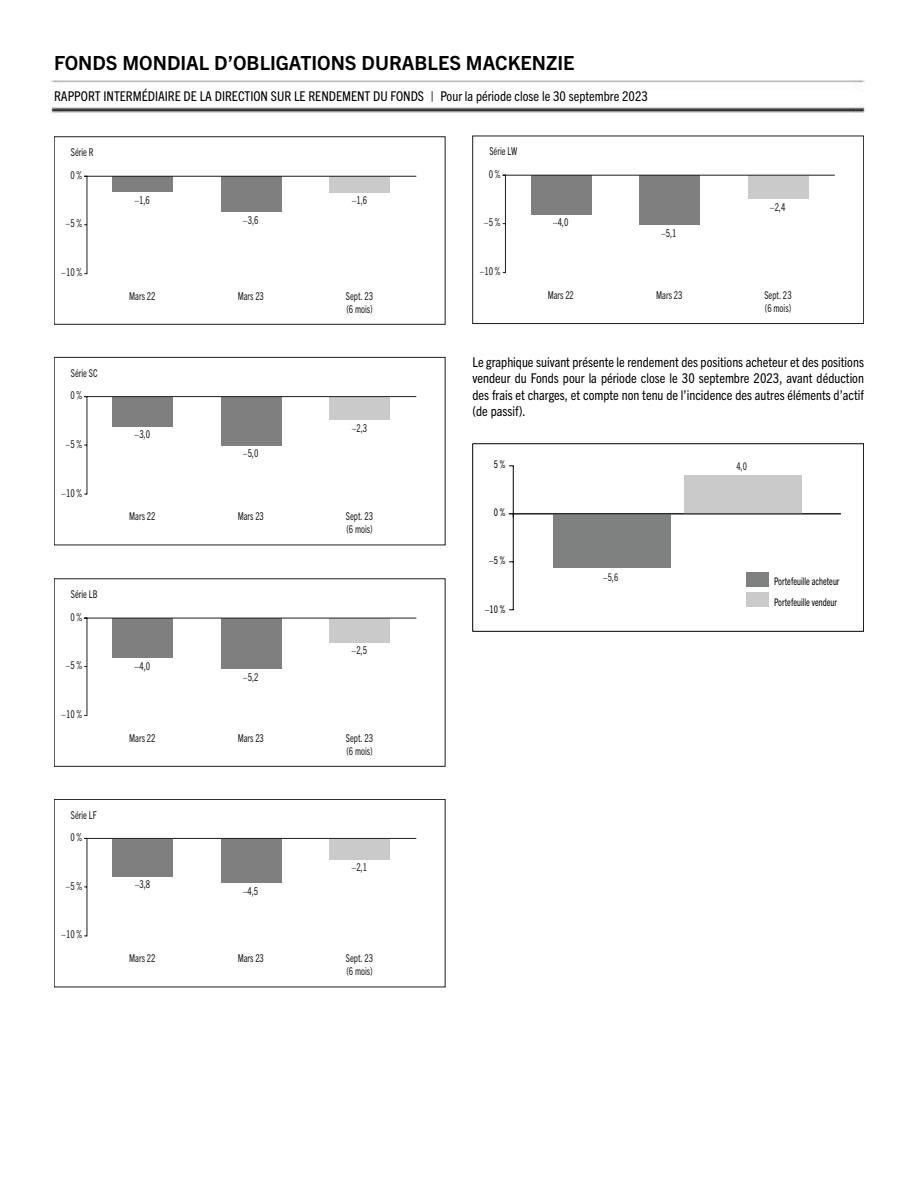
<style>
.page{position:relative;width:918px;height:1188px;background:#fff}
.page>*{position:absolute;margin:0;border:0;box-sizing:border-box;transform-origin:0 0}
.t1{font:700 19.5px "Trade Gothic Next LT Pro";color:#000}
.Body_copy{font:condensed 13.5px/16.5px "Trade Gothic Next LT Pro";color:#000;text-align:justify}
.t2{font:condensed 10.8px/12.9px "Trade Gothic Next LT Pro";color:#1d1e1c;scale:.85 1}
.t3{font:condensed 10.5px/21.6px "Trade Gothic Next LT Pro";color:#000;scale:.85 1}
.t4{font:condensed 10.5px "Trade Gothic Next LT Pro";color:#1d1e1c;scale:.85 1}
</style>
<div class="page">
<img style="left:51px;top:80px;width:814px;height:35px">
<svg style="left:54px;top:136px;width:391px;height:189px"></svg>
<div style="left:330px;top:177px;width:60px;height:16px;background:#cbcaca"></div>
<div style="left:221px;top:177px;width:60px;height:35px;background:#7f7f80"></div>
<div style="left:112px;top:177px;width:61px;height:15px;background:#7f7f80"></div>
<hr style="left:87px;top:176px;width:1px;height:98px;background:#1d1e1c">
<hr style="left:84px;top:176px;width:332px;height:1px;background:#1d1e1c">
<svg style="left:54px;top:356px;width:391px;height:190px"></svg>
<div style="left:330px;top:397px;width:60px;height:23px;background:#cbcaca"></div>
<div style="left:221px;top:397px;width:60px;height:49px;background:#7f7f80"></div>
<div style="left:112px;top:397px;width:61px;height:30px;background:#7f7f80"></div>
<hr style="left:87px;top:396px;width:1px;height:98px;background:#1d1e1c">
<hr style="left:84px;top:396px;width:332px;height:1px;background:#1d1e1c">
<svg style="left:54px;top:578px;width:391px;height:189px"></svg>
<div style="left:330px;top:618px;width:60px;height:24px;background:#cbcaca"></div>
<div style="left:221px;top:618px;width:60px;height:51px;background:#7f7f80"></div>
<div style="left:112px;top:618px;width:61px;height:40px;background:#7f7f80"></div>
<hr style="left:87px;top:618px;width:1px;height:98px;background:#1d1e1c">
<hr style="left:84px;top:618px;width:332px;height:1px;background:#1d1e1c">
<svg style="left:54px;top:799px;width:391px;height:189px"></svg>
<div style="left:330px;top:839px;width:60px;height:21px;background:#cbcaca"></div>
<div style="left:221px;top:839px;width:60px;height:44px;background:#7f7f80"></div>
<div style="left:112px;top:839px;width:61px;height:37px;background:#7f7f80"></div>
<hr style="left:87px;top:838px;width:1px;height:98px;background:#1d1e1c">
<hr style="left:84px;top:838px;width:332px;height:1px;background:#1d1e1c">
<svg style="left:472px;top:135px;width:392px;height:190px"></svg>
<div style="left:748px;top:176px;width:60px;height:23px;background:#cbcaca"></div>
<div style="left:640px;top:176px;width:60px;height:49px;background:#7f7f80"></div>
<div style="left:531px;top:176px;width:60px;height:39px;background:#7f7f80"></div>
<hr style="left:505px;top:175px;width:1px;height:98px;background:#1d1e1c">
<hr style="left:503px;top:175px;width:332px;height:1px;background:#1d1e1c">
<div style="left:472px;top:444px;width:392px;height:188px;border:1px solid #000"></div>
<hr style="left:513px;top:466px;width:1px;height:144px;background:#000">
<div style="left:746px;top:593px;width:23px;height:14px;background:#cbcaca"></div>
<div style="left:684px;top:475px;width:118px;height:39px;background:#cbcaca"></div>
<div style="left:746px;top:572px;width:23px;height:15px;background:#7f8080"></div>
<div style="left:553px;top:514px;width:118px;height:54px;background:#7f8080"></div>
<hr style="left:509px;top:513px;width:332px;height:1px;background:#1d1e1c">
<p class="t2" style="left:61px;top:46px;width:26px">–10 %</p>
<h1 class="t1" style="left:54px;top:49px;width:522px">FONDS MONDIAL D’OBLIGATIONS DURABLES MACKENZIE</h1>
<p class="t2" style="left:346px;top:82px;width:33px">(6 mois)</p>
<p class="Body_copy" style="left:54px;top:87px;width:595px">RAPPORT INTERMÉDIAIRE DE LA DIRECTION SUR LE RENDEMENT DU FONDS | Pour la période close le 30 septembre 2023</p>
<p class="t2" style="left:71px;top:146px;width:28px">Série R</p>
<p class="t2" style="left:71px;top:146px;width:28px">Série R</p>
<p class="t2" style="left:70px;top:169px;width:15px">0 %</p>
<p class="t2" style="left:65px;top:217px;width:21px">–5 %</p>
<p class="t2" style="left:65px;top:218px;width:21px">–5 %</p>
<p class="t2" style="left:61px;top:266px;width:26px">–10 %</p>
<p class="t2" style="left:71px;top:367px;width:33px">Série SC</p>
<p class="t2" style="left:71px;top:367px;width:33px">Série SC</p>
<p class="t2" style="left:70px;top:389px;width:15px">0 %</p>
<p class="t2" style="left:65px;top:438px;width:21px">–5 %</p>
<p class="t2" style="left:65px;top:438px;width:21px">–5 %</p>
<p class="t2" style="left:61px;top:487px;width:26px">–10 %</p>
<p class="t2" style="left:71px;top:587px;width:33px">Série LB</p>
<p class="t2" style="left:71px;top:587px;width:33px">Série LB</p>
<p class="t2" style="left:70px;top:610px;width:15px">0 %</p>
<p class="t2" style="left:65px;top:658px;width:21px">–5 %</p>
<p class="t2" style="left:65px;top:658px;width:21px">–5 %</p>
<p class="t2" style="left:61px;top:707px;width:26px">–10 %</p>
<p class="t2" style="left:71px;top:808px;width:32px">Série LF</p>
<p class="t2" style="left:70px;top:830px;width:15px">0 %</p>
<p class="t2" style="left:65px;top:878px;width:21px">–5 %</p>
<p class="t2" style="left:65px;top:879px;width:21px">–5 %</p>
<p class="t2" style="left:61px;top:927px;width:26px">–10 %</p>
<p class="t2" style="left:134px;top:194px;width:20px">–1,6</p>
<p class="t2" style="left:134px;top:194px;width:20px">–1,6</p>
<p class="t2" style="left:243px;top:214px;width:20px">–3,6</p>
<p class="t2" style="left:129px;top:290px;width:32px">Mars 22</p>
<p class="t2" style="left:238px;top:290px;width:32px">Mars 23</p>
<p class="t2" style="left:134px;top:428px;width:20px">–3,0</p>
<p class="t2" style="left:243px;top:447px;width:20px">–5,0</p>
<p class="t2" style="left:129px;top:510px;width:32px">Mars 22</p>
<p class="t2" style="left:238px;top:510px;width:32px">Mars 23</p>
<p class="t2" style="left:135px;top:659px;width:20px">–4,0</p>
<p class="t2" style="left:243px;top:670px;width:20px">–5,2</p>
<p class="t2" style="left:243px;top:671px;width:20px">–5,2</p>
<p class="t2" style="left:129px;top:731px;width:32px">Mars 22</p>
<p class="t2" style="left:238px;top:731px;width:32px">Mars 23</p>
<p class="t2" style="left:135px;top:877px;width:20px">–3,8</p>
<p class="t2" style="left:243px;top:884px;width:20px">–4,5</p>
<p class="t2" style="left:129px;top:951px;width:32px">Mars 22</p>
<p class="t2" style="left:238px;top:951px;width:32px">Mars 23</p>
<p class="t2" style="left:352px;top:194px;width:20px">–1,6</p>
<p class="t2" style="left:346px;top:290px;width:34px">Sept. 23 (6 mois)</p>
<p class="t2" style="left:352px;top:422px;width:20px">–2,3</p>
<p class="t2" style="left:346px;top:510px;width:34px">Sept. 23 (6 mois)</p>
<p class="t2" style="left:352px;top:642px;width:20px">–2,5</p>
<p class="t2" style="left:352px;top:643px;width:20px">–2,5</p>
<p class="t2" style="left:352px;top:643px;width:20px">–2,5</p>
<p class="t2" style="left:346px;top:731px;width:34px">Sept. 23 (6 mois)</p>
<p class="t2" style="left:352px;top:860px;width:20px">–2,1</p>
<p class="t2" style="left:346px;top:951px;width:34px">Sept. 23 (6 mois)</p>
<p class="t2" style="left:489px;top:144px;width:34px">Série LW</p>
<p class="t2" style="left:489px;top:167px;width:15px">0 %</p>
<p class="t2" style="left:484px;top:215px;width:21px">–5 %</p>
<p class="t2" style="left:480px;top:264px;width:26px">–10 %</p>
<p class="t2" style="left:553px;top:215px;width:20px">–4,0</p>
<p class="t2" style="left:661px;top:226px;width:20px">–5,1</p>
<p class="t2" style="left:548px;top:288px;width:32px">Mars 22</p>
<p class="t2" style="left:656px;top:288px;width:32px">Mars 23</p>
<p class="t2" style="left:770px;top:200px;width:20px">–2,4</p>
<p class="t2" style="left:764px;top:288px;width:34px">Sept. 23 (6 mois)</p>
<p class="Body_copy" style="left:472px;top:353px;width:393px">Le graphique suivant présente le rendement des positions acheteur et des positions vendeur du Fonds pour la période close le 30 septembre 2023, avant déduction des frais et charges, et compte non tenu de l’incidence des autres éléments d’actif (de passif).</p>
<p class="t3" style="left:494px;top:453px;width:15px">5 %</p>
<p class="t3" style="left:494px;top:501px;width:15px">0 %</p>
<p class="t3" style="left:489px;top:549px;width:21px">–5 %</p>
<p class="t3" style="left:485px;top:598px;width:26px">–10 %</p>
<p class="t4" style="left:603px;top:570px;width:20px">–5,6</p>
<p class="t4" style="left:736px;top:459px;width:14px">4,0</p>
<p class="t3" style="left:774px;top:569px;width:78px">Portefeuille acheteur<br>Portefeuille vendeur</p>
</div>
